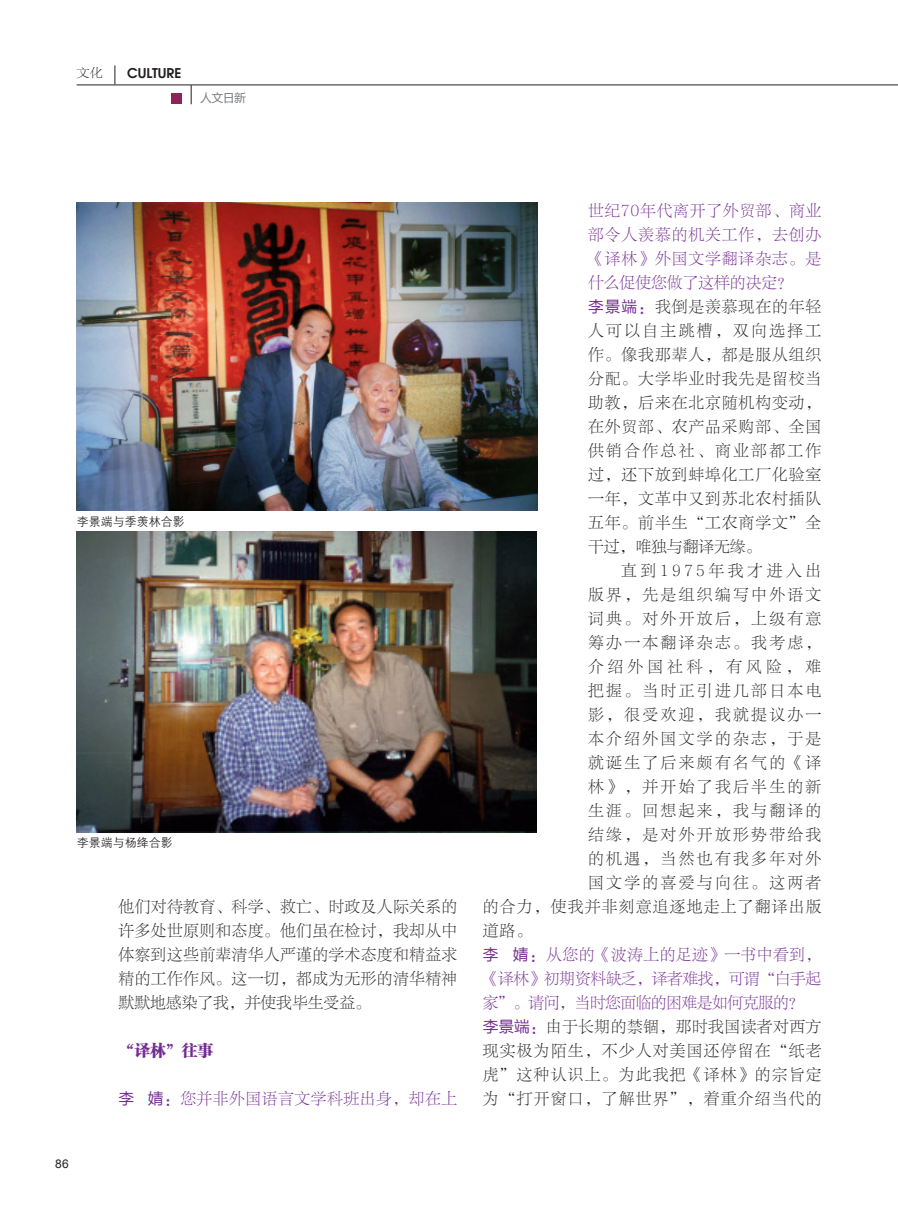
<style>
.page{position:relative;width:898px;height:1217px;background:#fff}
.page>*{position:absolute;margin:0;border:0;box-sizing:border-box;transform-origin:0 0}
.正文{font:15.75px/24px "FZLTSK GBK1 0";letter-spacing:.115em;color:#231f20;text-align:justify}
.正文-2{font:15.75px "FZLTSK GBK1 0";letter-spacing:.15em;color:#231f20}
.正文-3{font:15.75px/24px "FZLTSK GBK1 0";letter-spacing:.03em;color:#742b91;text-align:justify}
.正文-4{font:15.75px "FZLTSK GBK1 0";letter-spacing:.08em;color:#231f20}
.正文-5{font:15.75px "FZLTSK GBK1 0";letter-spacing:.235em;color:#231f20}
.正文-6{font:15.75px "FZLTSK GBK1 0";letter-spacing:.255em;color:#231f20}
.正文-7{font:15.75px "FZCSJW GB1 0";color:#742b91}
.t1{font:600 13.5px "Avant Garde";color:#231f20}
.正文-8{font:12px "H Yg 2 gj";color:#231f20}
.提示语{font:12px "FZLTHJW GB1 0";color:#787a7d}
.t2{font:12px "Arial";color:#231f20}
.t3{font:12px "FZLTSK GBK1 0";color:#231f20;scale:1.1 1}
.s1{font-family:"FZLTHJW GB1 0"}
.s2{font-family:"FZLTHJW GB1 0";color:#742b91}
</style>
<div class="page">
<hr style="left:77px;top:85px;width:820px;height:1px;background:#231f20">
<svg style="left:115px;top:65px;width:1px;height:20px"></svg>
<div style="left:171px;top:94px;width:10px;height:10px;background:#8e235a"></div>
<svg style="left:191px;top:85px;width:1px;height:19px"></svg>
<img style="left:77px;top:202px;width:460px;height:308px">
<img style="left:77px;top:531px;width:459px;height:301px">
<p class="t3" style="left:77px;top:67px;width:26px">文化</p>
<p class="t1" style="left:127px;top:64px;width:56px">CULTURE</p>
<p class="提示语" style="left:200px;top:92px;width:48px">人文日新</p>
<p class="正文-8" style="left:77px;top:515px;width:110px">李景端与季羡林合影</p>
<p class="正文-8" style="left:77px;top:836px;width:98px">李景端与杨绛合影</p>
<p class="正文" style="left:119px;top:894px;width:340px">他们对待教育、科学、救亡、时政及人际关系的许多处世原则和态度。他们虽在检讨，我却从中体察到这些前辈清华人严谨的学术态度和精益求精的工作作风。这一切，都成为无形的清华精神默默地感染了我，并使我毕生受益。</p>
<p class="正文-7" style="left:119px;top:1041px;width:96px">“译林”往事</p>
<p class="正文-3" style="left:119px;top:1086px;width:340px"><span class="s1">李 婧：</span>您并非外国语言文学科班出身，却在上</p>
<p class="t2" style="left:55px;top:1155px;width:15px">86</p>
<p class="正文-3" style="left:588px;top:198px;width:235px">世纪70年代离开了外贸部、商业部令人羡慕的机关工作，去创办《译林》外国文学翻译杂志。是什么促使您做了这样的决定？</p>
<p class="正文" style="left:588px;top:294px;width:235px"><span class="s2">李景端：</span>我倒是羡慕现在的年轻人可以自主跳槽，双向选择工作。像我那辈人，都是服从组织分配。大学毕业时我先是留校当助教，后来在北京随机构变动，在外贸部、农产品采购部、全国供销合作总社、商业部都工作过，还下放到蚌埠化工厂化验室一年，文革中又到苏北农村插队五年。前半生“工农商学文”全干过，唯独与翻译无缘。</p>
<p class="正文-5" style="left:621px;top:562px;width:201px">直到1975年我才进入出</p>
<p class="正文-2" style="left:588px;top:586px;width:235px">版界，先是组织编写中外语文</p>
<p class="正文-2" style="left:588px;top:610px;width:235px">词典。对外开放后，上级有意</p>
<p class="正文-2" style="left:588px;top:634px;width:235px">筹办一本翻译杂志。我考虑，</p>
<p class="正文-6" style="left:588px;top:658px;width:235px">介绍外国社科，有风险，难</p>
<p class="正文-2" style="left:588px;top:682px;width:235px">把握。当时正引进几部日本电</p>
<p class="正文-2" style="left:588px;top:706px;width:235px">影，很受欢迎，我就提议办一</p>
<p class="正文-2" style="left:588px;top:730px;width:235px">本介绍外国文学的杂志，于是</p>
<p class="正文-2" style="left:588px;top:754px;width:235px">就诞生了后来颇有名气的《译</p>
<p class="正文-2" style="left:588px;top:778px;width:235px">林》，并开始了我后半生的新</p>
<p class="正文-2" style="left:588px;top:802px;width:235px">生涯。回想起来，我与翻译的</p>
<p class="正文-2" style="left:588px;top:826px;width:235px">结缘，是对外开放形势带给我</p>
<p class="正文-2" style="left:588px;top:850px;width:235px">的机遇，当然也有我多年对外</p>
<p class="正文-2" style="left:588px;top:874px;width:235px">国文学的喜爱与向往。这两者</p>
<p class="正文-4" style="left:482px;top:898px;width:340px">的合力，使我并非刻意追逐地走上了翻译出版</p>
<p class="正文" style="left:482px;top:918px;width:51px">道路。</p>
<p class="正文-3" style="left:482px;top:942px;width:340px"><span class="s1">李 婧：</span>从您的《波涛上的足迹》一书中看到，《译林》初期资料缺乏，译者难找，可谓“白手起家”。请问，当时您面临的困难是如何克服的？</p>
<p class="正文" style="left:482px;top:1014px;width:340px"><span class="s2">李景端：</span>由于长期的禁锢，那时我国读者对西方现实极为陌生，不少人对美国还停留在“纸老虎”这种认识上。为此我把《译林》的宗旨定为“打开窗口，了解世界”，着重介绍当代的</p>
</div>
